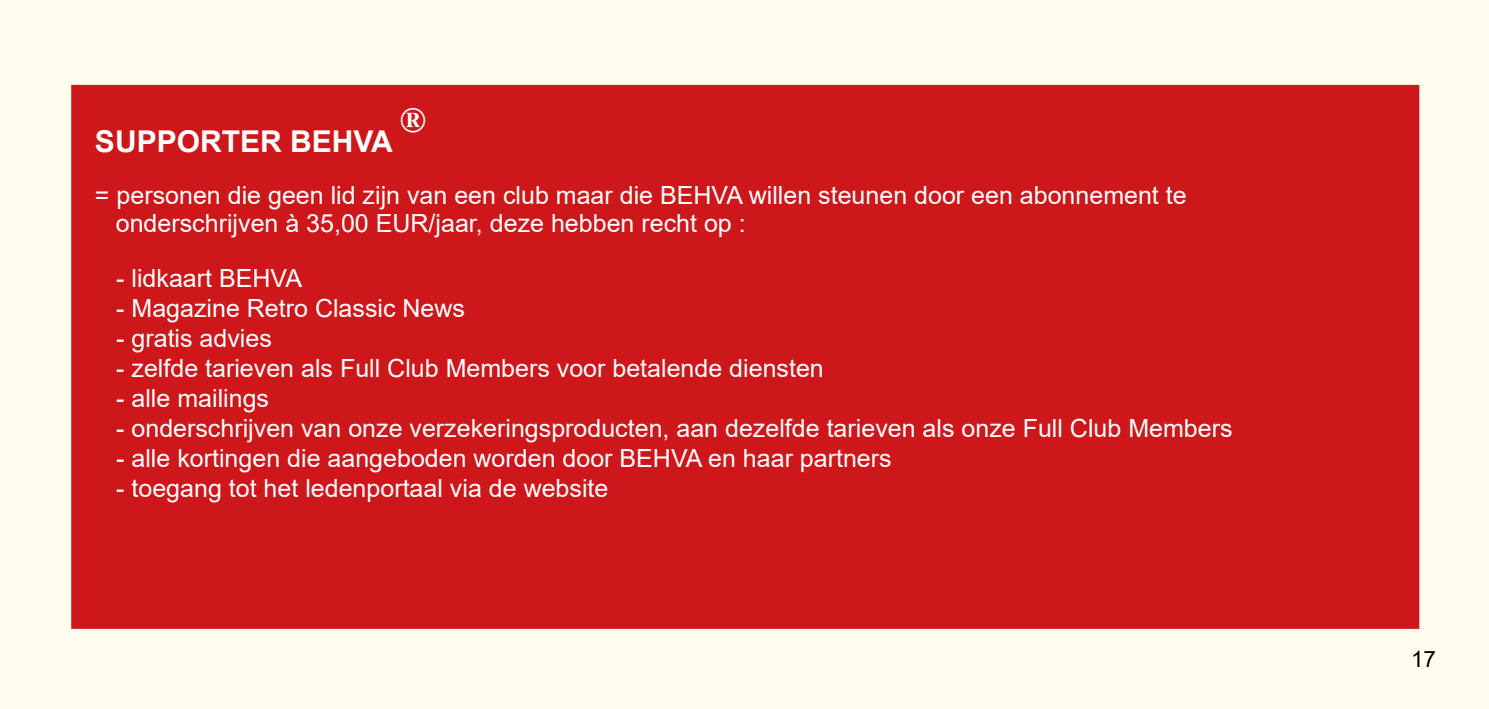
<style>
.page{position:relative;width:1489px;height:709px;background:#fff}
.page>*{position:absolute;margin:0;border:0;box-sizing:border-box;transform-origin:0 0}
.t1{font:700 35px "Bookman Old Style";color:#fff}
.t2{font:700 30px "Arial";color:#fff}
.t3{font:25px/27.5px "Arial";color:#fff}
.t4{font:22.5px "Arial";color:#000}
.s1{font-family:"Minion Pro";font-size:30px}
</style>
<div class="page">
<div style="left:0;top:0;width:1488px;height:709px;background:#fffdee"></div>
<div style="left:72px;top:86px;width:1345px;height:541px;background:#cd171a"></div>
<p class="t2" style="left:95px;top:120px;width:299px">SUPPORTER BEHVA</p>
<h1 class="t1" style="left:400px;top:94px;width:27px">®</h1>
<p class="t3" style="left:116px;top:181px;width:1072px;text-indent:-21px">= personen die geen lid zijn van een club maar die BEHVA willen steunen door een abonnement te onderschrijven à 35,00 EUR/jaar, deze hebben recht op :</p>
<p class="t3" style="left:116px;top:264px;width:187px">- lidkaart BEHVA</p>
<p class="t3" style="left:116px;top:294px;width:350px">- Magazine Retro Classic News</p>
<p class="t3" style="left:116px;top:324px;width:157px">- gratis advies</p>
<p class="t3" style="left:116px;top:354px;width:709px">- zelfde tarieven als Full Club Members voor betalende diensten</p>
<p class="t3" style="left:116px;top:384px;width:154px">- alle mailings</p>
<p class="t3" style="left:116px;top:414px;width:1117px">- onderschrijven van onze verzekeringsproducten, aan dezelfde tarieven als onze Full Club Members</p>
<p class="t3" style="left:116px;top:444px;width:777px">- alle kortingen die aangeboden worden door BEHVA en haar partners</p>
<p class="t3" style="left:116px;top:474px;width:493px">- toegang tot het ledenportaal via de website</p>
<p class="t4" style="left:1410px;top:644px;width:31px">1 7<span class="s1">#</span></p>
</div>
